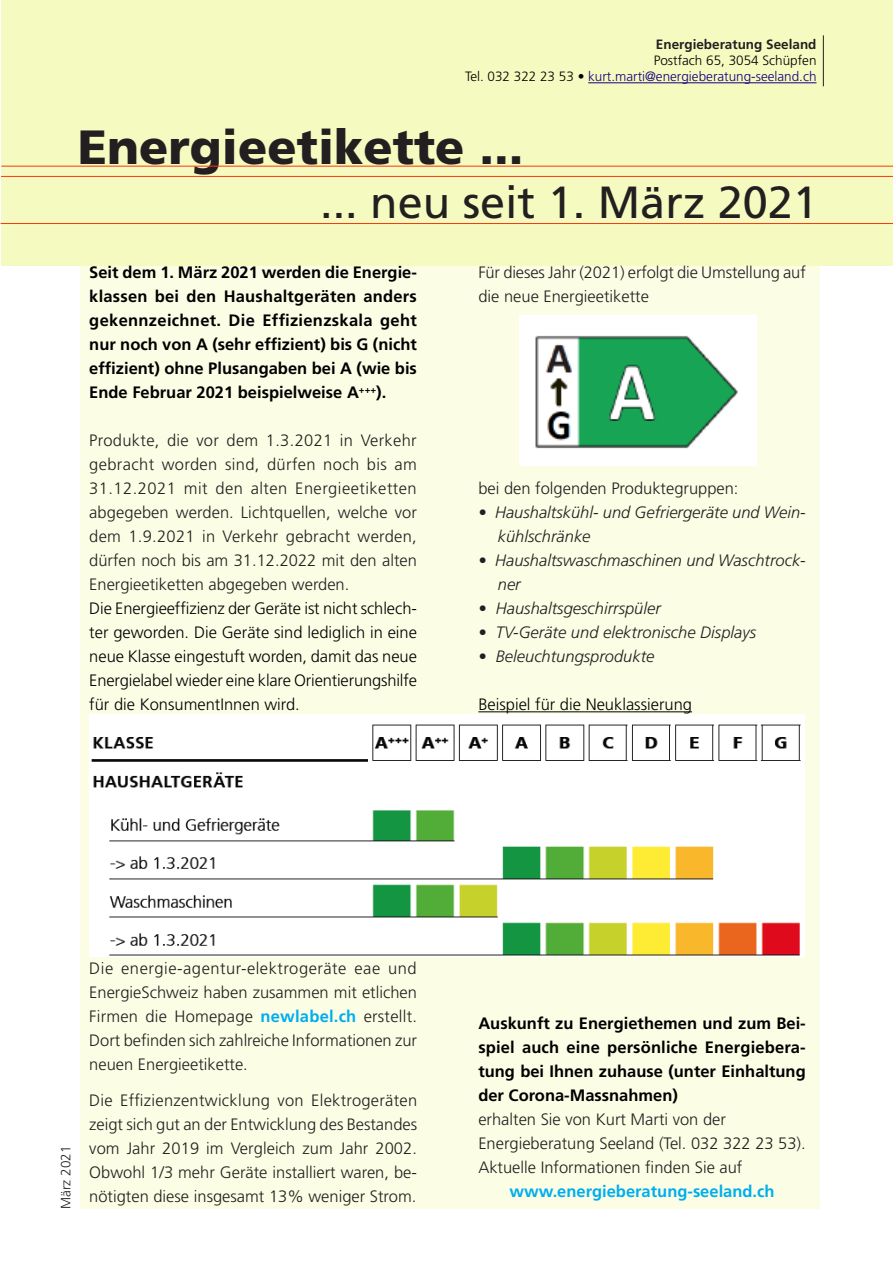
<style>
.page{position:relative;width:893px;height:1263px;background:#fff}
.page>*{position:absolute;margin:0;border:0;box-sizing:border-box;transform-origin:0 0}
.t1{font:900 48px "Frutiger";color:#231f20}
.t2{font:45px "Frutiger";color:#231f20}
.t3{font:300 16.5px/24px "Frutiger";color:#231f20;text-align:justify}
.t4{font:700 16.5px/24px "Frutiger";color:#000;text-align:justify}
.t5{font:300 16.5px/24px "Frutiger";color:#000;text-align:justify}
.t6{font:italic 300 16.5px/24px "Frutiger";color:#231f20}
.t7{font:700 16.5px "Frutiger";color:#00aeef}
.t8{font:300 13.5px "Frutiger";color:#13017c}
.t9{font:300 13.5px "Frutiger";color:#000}
.t10{font:700 13.5px "Frutiger";color:#231f20}
.t11{font:300 13.5px "Frutiger";color:#231f20}
.s1{color:#000}
.s2{font-weight:700;color:#00aeef}
</style>
<div class="page">
<div style="left:80px;top:266px;width:740px;height:943px;background:#fbfde4"></div>
<div style="left:2px;top:0;width:891px;height:266px;background:#f5fbc0"></div>
<hr style="left:1px;top:176px;width:892px;height:1px;background:#fe360b">
<hr style="left:1px;top:223px;width:892px;height:1px;background:#fe360b">
<hr style="left:1px;top:166px;width:892px;height:1px;background:#fe360b">
<hr style="left:823px;top:35px;width:1px;height:51px;background:#231f20">
<hr style="left:588px;top:82px;width:228px;height:1px;background:#13017c">
<hr style="left:478px;top:711px;width:214px;height:1px;background:#000">
<img style="left:520px;top:316px;width:237px;height:150px">
<img style="left:89px;top:714px;width:715px;height:243px">
<p class="t10" style="left:656px;top:36px;width:162px">Energieberatung Seeland</p>
<p class="t9" style="left:654px;top:53px;width:164px">Postfach 65, 3054 Schüpfen</p>
<p class="t8" style="left:465px;top:69px;width:353px"><span class="s1">Tel. 032 322 23 53 •</span> kurt.marti@energieberatung-seeland.ch</p>
<p class="t1" style="left:78px;top:118px;width:447px">Energieetikette ...</p>
<p class="t2" style="left:320px;top:176px;width:499px">... neu seit 1. März 2021</p>
<p class="t4" style="left:89px;top:260px;width:329px">Seit dem 1. März 2021 werden die Energie&shy;klassen bei den Haushaltgeräten anders gekennzeichnet. Die Effizienzskala geht nur noch von A (sehr effizient) bis G (nicht effizient) ohne Plusangaben bei A (wie bis Ende Februar 2021 beispielweise A<sup>+++</sup>).</p>
<p class="t3" style="left:89px;top:428px;width:329px">Produkte, die vor dem 1.3.2021 in Verkehr gebracht worden sind, dürfen noch bis am 31.12.2021 mit den alten Energieetiketten abgegeben werden. Lichtquellen, welche vor dem 1.9.2021 in Verkehr gebracht werden, dürfen noch bis am 31.12.2022 mit den alten Energieetiketten abgegeben werden.</p>
<p class="t5" style="left:89px;top:596px;width:329px">Die Energieeffizienz der Geräte ist nicht schlech&shy;ter geworden. Die Geräte sind lediglich in eine neue Klasse eingestuft worden, damit das neue Energielabel wieder eine klare Orientierungshilfe für die KonsumentInnen wird.</p>
<p class="t3" style="left:478px;top:261px;width:329px">Für dieses Jahr (2021) erfolgt die Umstellung auf die neue Energieetikette</p>
<p class="t3" style="left:478px;top:477px;width:262px">bei den folgenden Produktegruppen:</p>
<p class="t6" style="left:498px;top:501px;width:309px;text-indent:-20px">• Haushaltskühl- und Gefriergeräte und Wein&shy;kühlschränke</p>
<p class="t6" style="left:498px;top:549px;width:309px;text-indent:-20px">• Haushaltswaschmaschinen und Waschtrock&shy;ner</p>
<p class="t6" style="left:478px;top:597px;width:184px">• Haushaltsgeschirrspüler</p>
<p class="t6" style="left:478px;top:621px;width:279px">• TV-Geräte und elektronische Displays</p>
<p class="t6" style="left:478px;top:645px;width:178px">• Beleuchtungsprodukte</p>
<p class="t5" style="left:478px;top:693px;width:215px">Beispiel für die Neuklassierung</p>
<p class="t11" style="left:58px;top:1209px;width:65px;rotate:-90deg">März 2021</p>
<p class="t3" style="left:89px;top:956px;width:329px">Die energie-agentur-elektrogeräte eae und EnergieSchweiz haben zusammen mit etlichen Firmen die Homepage <span class="s2">newlabel.ch</span> erstellt.<br>Dort befinden sich zahlreiche Informationen zur neuen Energieetikette.</p>
<p class="t3" style="left:89px;top:1088px;width:329px">Die Effizienzentwicklung von Elektrogeräten zeigt sich gut an der Entwicklung des Bestandes vom Jahr 2019 im Vergleich zum Jahr 2002.<br>Obwohl 1/3 mehr Geräte installiert waren, be&shy;nötigten diese insgesamt 13% weniger Strom.</p>
<p class="t4" style="left:478px;top:1012px;width:329px">Auskunft zu Energiethemen und zum Bei&shy;spiel auch eine persönliche Energiebera&shy;tung bei Ihnen zuhause (unter Einhaltung der Corona-Massnahmen)</p>
<p class="t3" style="left:478px;top:1108px;width:249px">erhalten Sie von Kurt Marti von der</p>
<p class="t3" style="left:478px;top:1132px;width:329px">Energieberatung Seeland (Tel. 032 322 23 53).</p>
<p class="t3" style="left:478px;top:1156px;width:266px">Aktuelle Informationen finden Sie auf</p>
<p class="t7" style="left:510px;top:1182px;width:266px">www.energieberatung-seeland.ch</p>
</div>
